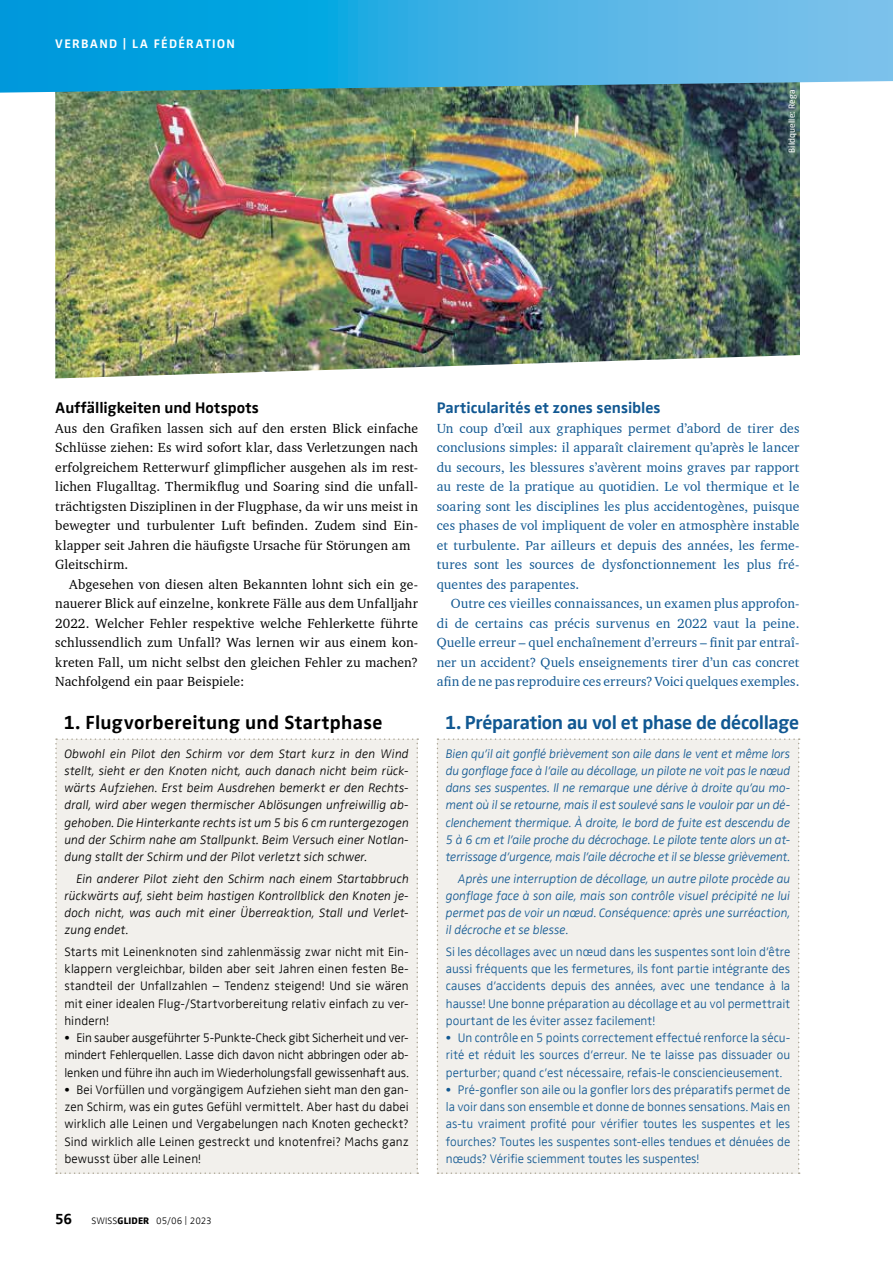
<style>
.page{position:relative;width:893px;height:1263px;background:#fff}
.page>*{position:absolute;margin:0;border:0;box-sizing:border-box;transform-origin:0 0}
.t1{font:700 19.5px "Zwo Offc Pro";letter-spacing:-.02em;color:#115892}
.t2{font:700 19.5px "Zwo Offc Pro";letter-spacing:.015em;color:#000}
.t3{font:700 15.75px "Zwo Offc Pro";color:#115892}
.t4{font:700 15.75px "Zwo Offc Pro";letter-spacing:.005em;color:#000}
.t5{font:700 15px "Zwo Offc Pro";color:#000}
.t6{font:13.5px/19.5px "Charter BT";letter-spacing:.005em;color:#115892;text-align:justify}
.t7{font:13.5px/19.5px "Charter BT";letter-spacing:.01em;color:#000}
.t8{font:300 12.75px/17.2px "Zwo Offc Pro";color:#115892;text-align:justify}
.t9{font:300 12.75px/17.2px "Zwo Offc Pro";letter-spacing:.005em;color:#000;text-align:justify}
.t10{font:italic 300 12.75px/17.2px "Zwo Offc Pro";letter-spacing:-.01em;color:#115892;text-align:justify}
.t11{font:italic 300 12.75px/17.2px "Zwo Offc Pro";letter-spacing:.005em;color:#000;text-align:justify}
.t12{font:700 12.75px "Zwo Offc Pro";letter-spacing:.1em;color:#fff}
.t13{font:300 9.75px "Zwo Offc Pro";color:#000}
.t14{font:9px "Zwo Offc Pro";letter-spacing:.02em;color:#fff}
.s1{font-weight:800}
</style>
<div class="page">
<img style="left:55px;top:93px;width:745px;height:285px">
<svg style="left:0;top:0;width:893px;height:93px;background:#37abdc"></svg>
<div style="left:55px;top:738px;width:363px;height:436px;background:#f2f0ec"></div>
<div style="left:437px;top:738px;width:363px;height:436px;background:#f2f0ec"></div>
<p class="t12" style="left:55px;top:34px;width:181px">VERBAND | LA FÉDÉRATION</p>
<p class="t14" style="left:785px;top:153px;width:65px;rotate:-90deg">Bildquelle: Rega</p>
<p class="t4" style="left:55px;top:396px;width:205px">Auffälligkeiten und Hotspots</p>
<p class="t7" style="left:55px;top:418px;width:364px">Aus den Grafiken lassen sich auf den ersten Blick einfache Schlüsse ziehen: Es wird sofort klar, dass Verletzungen nach erfolgreichem Retterwurf glimpflicher ausgehen als im rest&shy;lichen Flugalltag. Thermikflug und Soaring sind die unfall&shy;trächtigsten Disziplinen in der Flugphase, da wir uns meist in bewegter und turbulenter Luft befinden. Zudem sind Ein&shy;klapper seit Jahren die häufigste Ursache für Störungen am Gleitschirm.</p>
<p class="t7" style="left:55px;top:574px;width:364px;text-align:justify;text-indent:14px">Abgesehen von diesen alten Bekannten lohnt sich ein ge&shy;nauerer Blick auf einzelne, konkrete Fälle aus dem Unfalljahr 2022. Welcher Fehler respektive welche Fehlerkette führte schlussendlich zum Unfall? Was lernen wir aus einem kon&shy;kreten Fall, um nicht selbst den gleichen Fehler zu machen?<br>Nachfolgend ein paar Beispiele:</p>
<p class="t3" style="left:437px;top:396px;width:225px">Particularités et zones sensibles</p>
<p class="t6" style="left:437px;top:418px;width:364px">Un coup d’œil aux graphiques permet d’abord de tirer des conclusions simples: il apparaît clairement qu’après le lancer du secours, les blessures s’avèrent moins graves par rapport au reste de la pratique au quotidien. Le vol thermique et le soaring sont les disciplines les plus accidentogènes, puisque ces phases de vol impliquent de voler en atmosphère instable et turbulente. Par ailleurs et depuis des années, les ferme&shy;tures sont les sources de dysfonctionnement les plus fré&shy;quentes des parapentes.</p>
<p class="t6" style="left:437px;top:594px;width:364px;text-indent:14px">Outre ces vieilles connaissances, un examen plus approfon&shy;di de certains cas précis survenus en 2022 vaut la peine.<br>Quelle erreur – quel enchaînement d’erreurs – finit par entraî&shy;ner un accident? Quels enseignements tirer d’un cas concret afin de ne pas reproduire ces erreurs? Voici quelques exemples.</p>
<h1 class="t2" style="left:64px;top:708px;width:320px">1. Flugvorbereitung und Startphase</h1>
<h1 class="t1" style="left:445px;top:708px;width:355px">1. Préparation au vol et phase de décollage</h1>
<p class="t11" style="left:64px;top:744px;width:346px">Obwohl ein Pilot den Schirm vor dem Start kurz in den Wind stellt, sieht er den Knoten nicht, auch danach nicht beim rück&shy;wärts Aufziehen. Erst beim Ausdrehen bemerkt er den Rechts&shy;drall, wird aber wegen thermischer Ablösungen unfreiwillig ab&shy;gehoben. Die Hinterkante rechts ist um 5 bis 6 cm runtergezogen und der Schirm nahe am Stallpunkt. Beim Versuch einer Notlan&shy;dung stallt der Schirm und der Pilot verletzt sich schwer.</p>
<p class="t11" style="left:64px;top:869px;width:346px;text-indent:12px">Ein anderer Pilot zieht den Schirm nach einem Startabbruch rückwärts auf, sieht beim hastigen Kontrollblick den Knoten je&shy;doch nicht, was auch mit einer Überreaktion, Stall und Verlet&shy;zung endet.</p>
<p class="t9" style="left:64px;top:942px;width:346px">Starts mit Leinenknoten sind zahlenmässig zwar nicht mit Ein&shy;klappern vergleichbar, bilden aber seit Jahren einen festen Be&shy;standteil der Unfallzahlen – Tendenz steigend! Und sie wären mit einer idealen Flug-/Startvorbereitung relativ einfach zu ver&shy;hindern!</p>
<p class="t9" style="left:64px;top:1028px;width:346px">• Ein sauber ausgeführter 5-Punkte-Check gibt Sicherheit und ver&shy;mindert Fehlerquellen. Lasse dich davon nicht abbringen oder ab&shy;lenken und führe ihn auch im Wiederholungsfall gewissenhaft aus.</p>
<p class="t9" style="left:64px;top:1080px;width:346px">• Bei Vorfüllen und vorgängigem Aufziehen sieht man den gan&shy;zen Schirm, was ein gutes Gefühl vermittelt. Aber hast du dabei wirklich alle Leinen und Vergabelungen nach Knoten gecheckt?<br>Sind wirklich alle Leinen gestreckt und knotenfrei? Machs ganz bewusst über alle Leinen!</p>
<p class="t5" style="left:55px;top:1207px;width:19px">56</p>
<p class="t13" style="left:91px;top:1213px;width:122px">SWISS<span class="s1">GLIDER</span> 05/06 | 2023</p>
<p class="t10" style="left:446px;top:744px;width:346px">Bien qu’il ait gonflé brièvement son aile dans le vent et même lors du gonflage face à l’aile au décollage, un pilote ne voit pas le nœud dans ses suspentes. Il ne remarque une dérive à droite qu’au mo&shy;ment où il se retourne, mais il est soulevé sans le vouloir par un dé&shy;clenchement thermique. À droite, le bord de fuite est descendu de 5 à 6 cm et l’aile proche du décrochage. Le pilote tente alors un at&shy;terrissage d’urgence, mais l’aile décroche et il se blesse grièvement.</p>
<p class="t10" style="left:446px;top:869px;width:346px;text-indent:12px">Après une interruption de décollage, un autre pilote procède au gonflage face à son aile, mais son contrôle visuel précipité ne lui permet pas de voir un nœud. Conséquence: après une surréaction, il décroche et se blesse.</p>
<p class="t8" style="left:446px;top:942px;width:346px">Si les décollages avec un nœud dans les suspentes sont loin d’être aussi fréquents que les fermetures, ils font partie intégrante des causes d’accidents depuis des années, avec une tendance à la hausse! Une bonne préparation au décollage et au vol permettrait pourtant de les éviter assez facilement!</p>
<p class="t8" style="left:446px;top:1028px;width:346px">• Un contrôle en 5 points correctement effectué renforce la sécu&shy;rité et réduit les sources d’erreur. Ne te laisse pas dissuader ou perturber; quand c’est nécessaire, refais-le consciencieusement.</p>
<p class="t8" style="left:446px;top:1080px;width:346px">• Pré-gonfler son aile ou la gonfler lors des préparatifs permet de la voir dans son ensemble et donne de bonnes sensations. Mais en as-tu vraiment profité pour vérifier toutes les suspentes et les fourches? Toutes les suspentes sont-elles tendues et dénuées de nœuds? Vérifie sciemment toutes les suspentes!</p>
</div>
